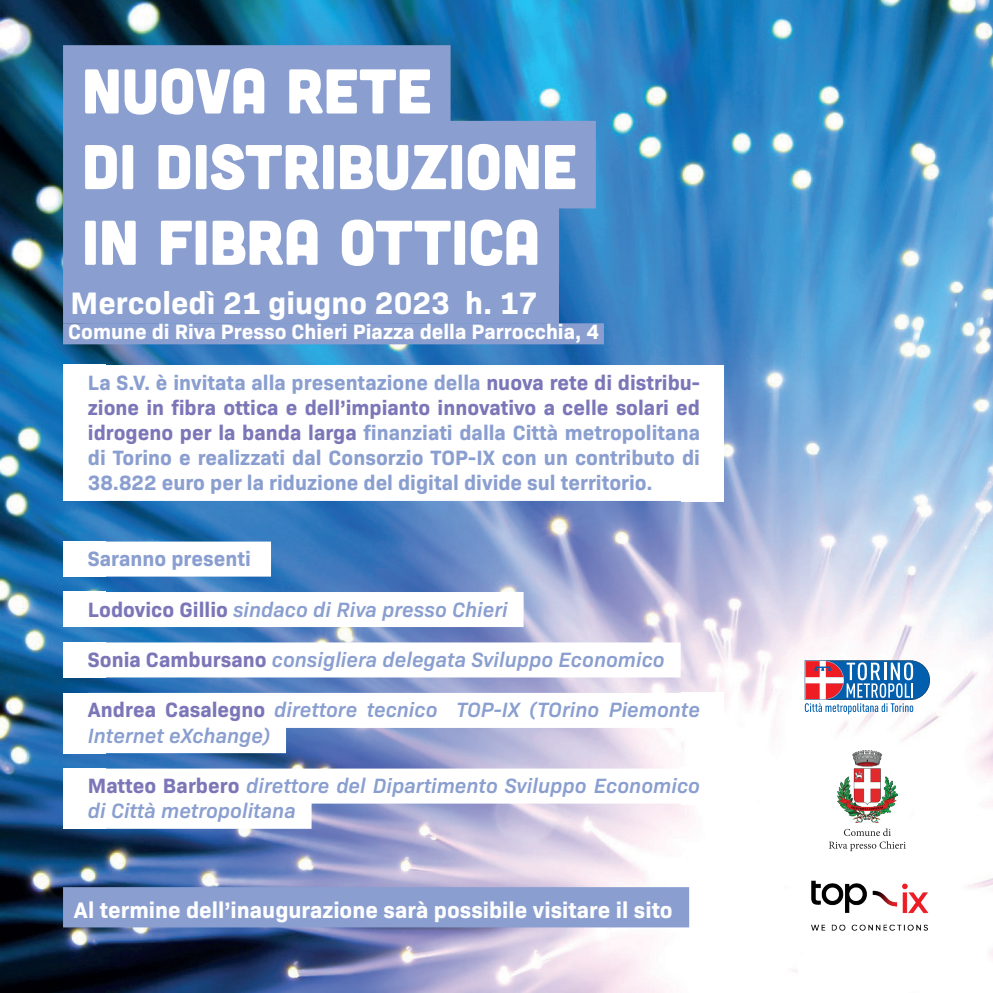
<style>
.page{position:relative;width:993px;height:993px;background:#fff}
.page>*{position:absolute;margin:0;border:0;box-sizing:border-box;transform-origin:0 0}
.t1{font:63px/75.6px "Cubano";color:#fff}
.t2{font:700 31.5px "Bio Sans";color:#fff}
.t3{font:700 22.75px "Bio Sans";color:#fff}
.t4{font:700 21px/25.2px "Bio Sans";color:#8a9fd0;text-align:justify}
.t5{font:italic 600 21px/25.2px "Bio Sans";color:#8a9fd0}
.t6{font:700 21px "Bio Sans";color:#fff}
.s1{color:#7b76b7}
.s2{font-weight:700;font-style:normal;color:#7b76b7}
</style>
<div class="page">
<img style="left:0;top:0;width:992px;height:991px">
<div style="left:681px;top:365px;width:42px;height:136px;background:#fff"></div>
<div style="left:681px;top:692px;width:42px;height:37px;background:#fff"></div>
<div style="left:681px;top:767px;width:42px;height:37px;background:#fff"></div>
<img style="left:804px;top:871px;width:125px;height:70px">
<svg style="left:804px;top:660px;width:125px;height:54px"></svg>
<img style="left:836px;top:750px;width:61px;height:72px">
<svg style="left:828px;top:828px;width:77px;height:22px"></svg>
<div style="left:63px;top:365px;width:42px;height:136px;background:#fff"></div>
<div style="left:63px;top:541px;width:42px;height:35px;background:#fff"></div>
<div style="left:63px;top:591px;width:42px;height:36px;background:#fff"></div>
<div style="left:63px;top:642px;width:42px;height:35px;background:#fff"></div>
<div style="left:63px;top:693px;width:42px;height:60px;background:#fff"></div>
<div style="left:63px;top:768px;width:42px;height:60px;background:#fff"></div>
<div style="left:63px;top:45px;width:387px;height:88px;background:#8a9fd0"></div>
<div style="left:63px;top:121px;width:532px;height:87px;background:#8a9fd0"></div>
<div style="left:63px;top:196px;width:496px;height:88px;background:#8a9fd0"></div>
<div style="left:63px;top:283px;width:489px;height:40px;background:#8a9fd0"></div>
<div style="left:63px;top:323px;width:540px;height:21px;background:#8a9fd0"></div>
<div style="left:88px;top:365px;width:611px;height:35px;background:#fff"></div>
<div style="left:88px;top:390px;width:611px;height:35px;background:#fff"></div>
<div style="left:88px;top:415px;width:611px;height:35px;background:#fff"></div>
<div style="left:88px;top:440px;width:611px;height:35px;background:#fff"></div>
<div style="left:88px;top:465px;width:608px;height:35px;background:#fff"></div>
<div style="left:88px;top:541px;width:183px;height:35px;background:#fff"></div>
<div style="left:88px;top:591px;width:435px;height:35px;background:#fff"></div>
<div style="left:88px;top:642px;width:592px;height:35px;background:#fff"></div>
<div style="left:88px;top:692px;width:611px;height:35px;background:#fff"></div>
<div style="left:88px;top:717px;width:198px;height:35px;background:#fff"></div>
<div style="left:88px;top:768px;width:611px;height:35px;background:#fff"></div>
<div style="left:88px;top:793px;width:223px;height:35px;background:#fff"></div>
<div style="left:63px;top:886px;width:626px;height:41px;background:#8a9fd0"></div>
<div style="left:551px;top:283px;width:8px;height:40px;background:#8a9fd0"></div>
<h1 class="t1" style="left:82px;top:51px;width:496px">NUOVA RETE<br>DI DISTRIBUZIONE<br>IN FIBRA OTTICA</h1>
<h2 class="t2" style="left:71px;top:279px;width:468px">Mercoledì 21 giugno 2023 h. 17</h2>
<p class="t6" style="left:68px;top:315px;width:532px">Comune di Riva Presso Chieri Piazza della Parrocchia, 4</p>
<p class="t4" style="left:88px;top:368px;width:613px">La S.V. è invitata alla presentazione della <span class="s1">nuova rete di distribu&shy;zione in fibra ottica e dell’impianto innovativo a celle solari ed idrogeno per la banda larga</span> finanziati dalla Città metropolitana di Torino e realizzati dal Consorzio TOP-IX con un contributo di 38.822 euro per la riduzione del digital divide sul territorio.</p>
<p class="t4" style="left:88px;top:544px;width:164px">Saranno presenti</p>
<p class="t5" style="left:88px;top:594px;width:421px"><span class="s2">Lodovico Gillio</span> sindaco di Riva presso Chieri</p>
<p class="t5" style="left:88px;top:645px;width:578px"><span class="s2">Sonia Cambursano</span> consigliera delegata Sviluppo Economico</p>
<p class="t5" style="left:88px;top:695px;width:613px"><span class="s2">Andrea Casalegno</span> direttore tecnico TOP-IX (TOrino Piemonte<br>Internet eXchange)</p>
<p class="t5" style="left:88px;top:771px;width:613px"><span class="s2">Matteo Barbero</span> direttore del Dipartimento Sviluppo Economico di Città metropolitana</p>
<p class="t3" style="left:74px;top:892px;width:600px">Al termine dell’inaugurazione sarà possibile visitare il sito</p>
</div>
